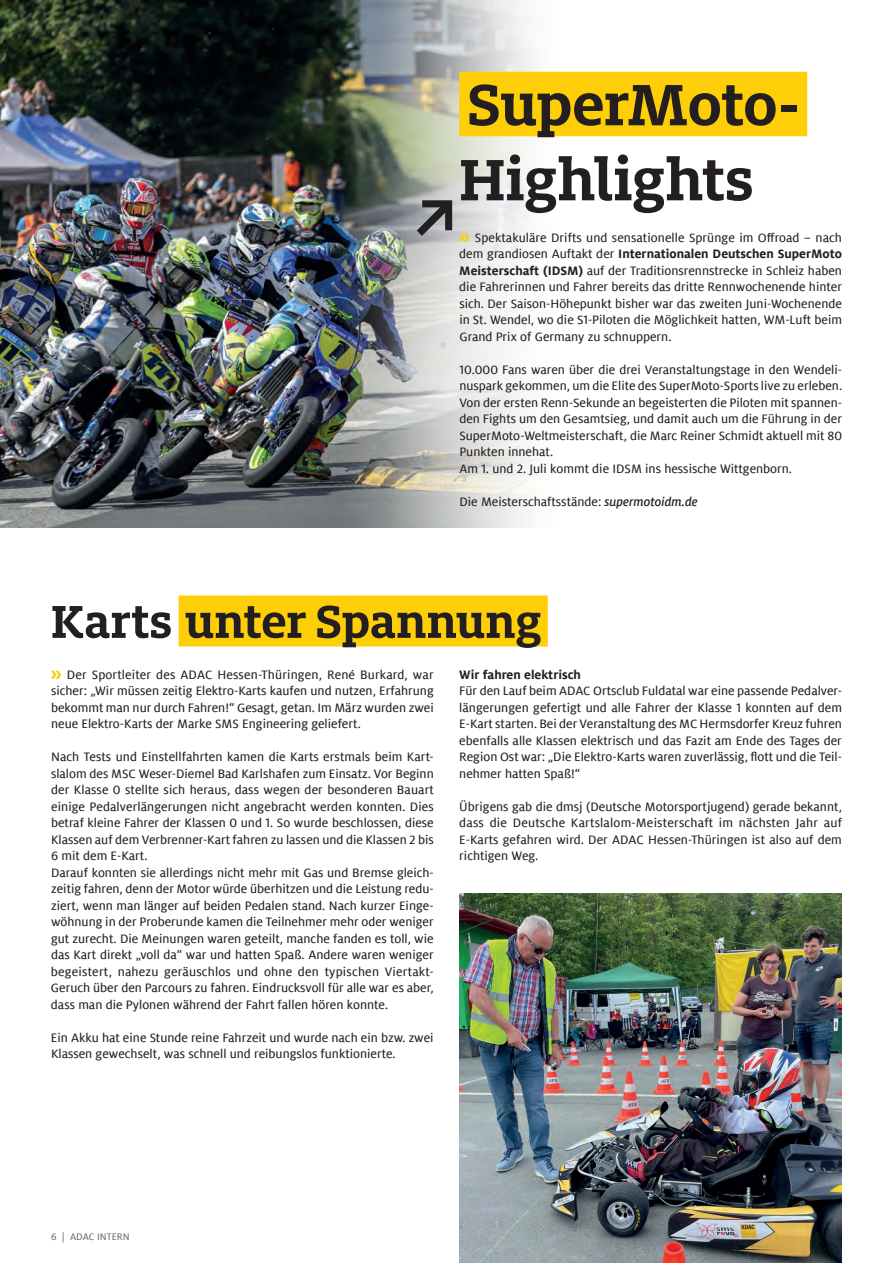
<style>
.page{position:relative;width:893px;height:1263px;background:#fff}
.page>*{position:absolute;margin:0;border:0;box-sizing:border-box;transform-origin:0 0}
.t1{font:700 64.5px/75px "Milo Slab ADAC";letter-spacing:-.01em;color:#231f20}
.t2{font:700 51px "Milo Slab ADAC";letter-spacing:.005em;color:#231f20}
.t3{font:13.5px/16.5px "Milo ADAC Text";color:#231f20;text-align:justify}
.t4{font:700 13.5px "Milo ADAC";color:#231f20}
.t5{font:10.5px "Milo ADAC Text";color:#6c6d70}
.s1{font-family:"Milo ADAC Text";font-weight:400}
.s2{font-family:"Milo ADAC";font-weight:700}
.s3{font-family:"Milo ADAC";font-weight:500;font-style:italic}
</style>
<div class="page">
<img style="left:0;top:0;width:315px;height:527px">
<img style="left:315px;top:0;width:42px;height:528px">
<svg style="left:357px;top:0;width:442px;height:528px"></svg>
<svg style="left:51px;top:671px;width:10px;height:8px"></svg>
<div style="left:179px;top:595px;width:369px;height:51px;background:#fece08"></div>
<div style="left:459px;top:72px;width:348px;height:64px;background:#fece08"></div>
<svg style="left:459px;top:233px;width:10px;height:8px"></svg>
<svg style="left:417px;top:200px;width:35px;height:36px"></svg>
<img style="left:459px;top:893px;width:383px;height:370px">
<h1 class="t1" style="left:459px;top:65px;width:341px">SuperMoto-<br>Highlights</h1>
<p class="t3" style="left:475px;top:229px;width:369px">Spektakuläre Drifts und sensationelle Sprünge im Offroad – nach</p>
<p class="t4" style="left:459px;top:246px;width:384px"><span class="s1">dem grandiosen Auftakt der</span> Internationalen Deutschen SuperMoto</p>
<p class="t3" style="left:459px;top:262px;width:384px"><span class="s2">Meisterschaft (IDSM)</span> auf der Traditionsrennstrecke in Schleiz haben die Fahrerinnen und Fahrer bereits das dritte Rennwochenende hinter sich. Der Saison-Höhepunkt bisher war das zweiten Juni-Wochenende in St. Wendel, wo die S1-Piloten die Möglichkeit hatten, WM-Luft beim Grand Prix of Germany zu schnuppern.</p>
<p class="t3" style="left:459px;top:361px;width:384px;text-align:left">10.000 Fans waren über die drei Veranstaltungstage in den Wendeli&shy;nuspark gekommen, um die Elite des SuperMoto-Sports live zu erleben.<br>Von der ersten Renn-Sekunde an begeisterten die Piloten mit spannen&shy;den Fights um den Gesamtsieg, und damit auch um die Führung in der SuperMoto-Weltmeisterschaft, die Marc Reiner Schmidt aktuell mit 80<br>Punkten innehat.<br>Am 1. und 2. Juli kommt die IDSM ins hessische Wittgenborn.</p>
<p class="t3" style="left:459px;top:493px;width:240px">Die Meisterschaftsstände: <span class="s3">supermotoidm.de</span></p>
<h2 class="t2" style="left:51px;top:589px;width:492px">Karts unter Spannung</h2>
<p class="t3" style="left:51px;top:666px;width:384px;text-indent:16px">Der Sportleiter des ADAC Hessen-Thüringen, René Burkard, war sicher: „Wir müssen zeitig Elektro-Karts kaufen und nutzen, Erfahrung bekommt man nur durch Fahren!“ Gesagt, getan. Im März wurden zwei neue Elektro-Karts der Marke SMS Engineering geliefert.</p>
<p class="t3" style="left:51px;top:749px;width:384px;text-align:left">Nach Tests und Einstellfahrten kamen die Karts erstmals beim Kart&shy;slalom des MSC Weser-Diemel Bad Karlshafen zum Einsatz. Vor Beginn der Klasse 0 stellte sich heraus, dass wegen der besonderen Bauart einige Pedalverlängerungen nicht angebracht werden konnten. Dies betraf kleine Fahrer der Klassen 0 und 1. So wurde beschlossen, diese Klassen auf dem Verbrenner-Kart fahren zu lassen und die Klassen 2 bis 6 mit dem E-Kart.<br>Darauf konnten sie allerdings nicht mehr mit Gas und Bremse gleich&shy;zeitig fahren, denn der Motor würde überhitzen und die Leistung redu&shy;ziert, wenn man länger auf beiden Pedalen stand. Nach kurzer Einge&shy;wöhnung in der Proberunde kamen die Teilnehmer mehr oder weniger gut zurecht. Die Meinungen waren geteilt, manche fanden es toll, wie das Kart direkt „voll da“ war und hatten Spaß. Andere waren weniger begeistert, nahezu geräuschlos und ohne den typischen Viertakt-Geruch über den Parcours zu fahren. Eindrucksvoll für alle war es aber, dass man die Pylonen während der Fahrt fallen hören konnte.</p>
<p class="t3" style="left:51px;top:1029px;width:384px">Ein Akku hat eine Stunde reine Fahrzeit und wurde nach ein bzw. zwei<br>Klassen gewechselt, was schnell und reibungslos funktionierte.</p>
<p class="t4" style="left:459px;top:667px;width:123px">Wir fahren elektrisch</p>
<p class="t3" style="left:459px;top:683px;width:384px">Für den Lauf beim ADAC Ortsclub Fuldatal war eine passende Pedalver&shy;längerungen gefertigt und alle Fahrer der Klasse 1 konnten auf dem E-Kart starten. Bei der Veranstaltung des MC Hermsdorfer Kreuz fuhren ebenfalls alle Klassen elektrisch und das Fazit am Ende des Tages der Region Ost war: „Die Elektro-Karts waren zuverlässig, flott und die Teil&shy;nehmer hatten Spaß!“</p>
<p class="t3" style="left:459px;top:798px;width:384px">Übrigens gab die dmsj (Deutsche Motorsportjugend) gerade bekannt, dass die Deutsche Kartslalom-Meisterschaft im nächsten Jahr auf E-Karts gefahren wird. Der ADAC Hessen-Thüringen ist also auf dem richtigen Weg.</p>
<p class="t5" style="left:51px;top:1231px;width:80px">6 | ADAC INTERN</p>
</div>
